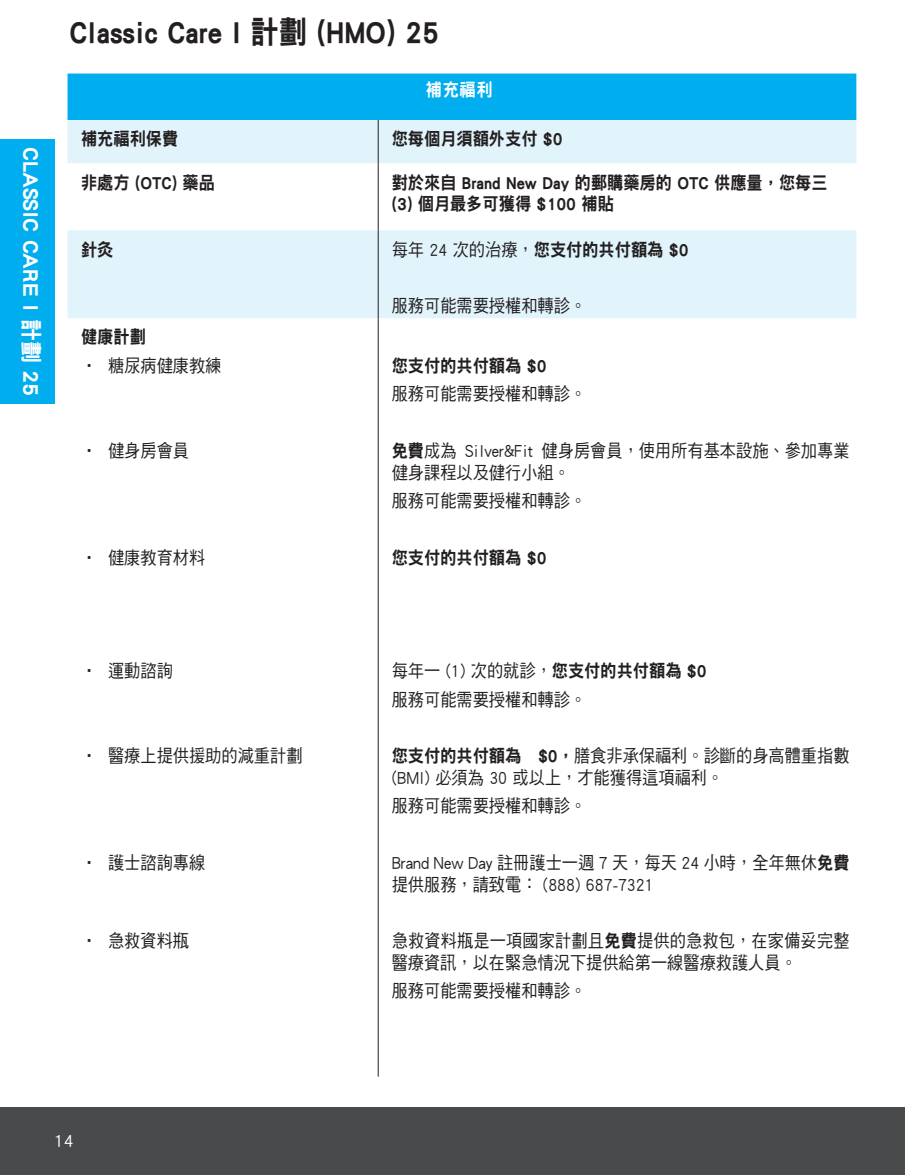
<style>
.page{position:relative;width:905px;height:1175px;background:#fff}
.page>*{position:absolute;margin:0;border:0;box-sizing:border-box;transform-origin:0 0}
.t1{font:31.5px "DF Hei Std W9";color:#231f20;scale:.9 1}
.t2{font:21.9px "DF Hei Std W9";color:#fff}
.t3{font:18px/21.6px "DF Hei Std W5";color:#231f20;scale:.9 1}
.t4{font:18px/21.6px "DF Hei Std W9";color:#231f20;scale:.9 1}
.t5{font:18px "DF Hei Std W9";color:#fff;scale:.9 1}
.t6{font:18px "DF Hei Std W5";color:#fff}
.s1{font-family:"DF Hei Std W5"}
.s2{font-family:"DF Hei Std W9"}
</style>
<div class="page">
<div style="left:0;top:1107px;width:904px;height:67px;background:#494a4b"></div>
<div style="left:0;top:139px;width:55px;height:265px;background:#00aeef"></div>
<svg style="left:68px;top:74px;width:788px;height:89px;background:#6ccff5"></svg>
<div style="left:68px;top:230px;width:788px;height:88px;background:#e1f4fc"></div>
<hr style="left:378px;top:120px;width:1px;height:43px;background:#231f20">
<hr style="left:378px;top:230px;width:1px;height:88px;background:#231f20">
<hr style="left:378px;top:163px;width:1px;height:67px;background:#231f20">
<hr style="left:378px;top:318px;width:1px;height:758px;background:#231f20">
<p class="t2" style="left:43px;top:147px;width:251px;rotate:90deg">CLASSIC CARE I 計劃 25</p>
<p class="t1" style="left:69px;top:15px;width:413px">Classic Care I 計劃 (HMO) 25</p>
<p class="t5" style="left:426px;top:80px;width:76px">補充福利</p>
<p class="t4" style="left:81px;top:128px;width:110px">補充福利保費</p>
<p class="t4" style="left:392px;top:128px;width:191px">您每個月須額外支付 $0</p>
<p class="t4" style="left:81px;top:171px;width:150px">非處方 (OTC) 藥品</p>
<p class="t4" style="left:392px;top:171px;width:486px">對於來自 Brand New Day 的郵購藥房的 OTC 供應量，您每三(3) 個月最多可獲得 $100 補貼</p>
<p class="t4" style="left:81px;top:238px;width:37px">針灸</p>
<p class="t4" style="left:392px;top:238px;width:331px"><span class="s1">每年 24 次的治療，</span>您支付的共付額為 $0</p>
<p class="t3" style="left:392px;top:295px;width:217px">服務可能需要授權和轉診。</p>
<p class="t4" style="left:81px;top:326px;width:73px">健康計劃</p>
<p class="t3" style="left:81px;top:354px;width:158px">• 糖尿病健康教練</p>
<p class="t4" style="left:392px;top:354px;width:173px">您支付的共付額為 $0</p>
<p class="t3" style="left:392px;top:383px;width:217px">服務可能需要授權和轉診。</p>
<p class="t3" style="left:392px;top:439px;width:510px"><span class="s2">免費</span>成為 Silver&amp;Fit 健身房會員，使用所有基本設施、參加專業健身課程以及健行小組。</p>
<p class="t3" style="left:392px;top:489px;width:217px">服務可能需要授權和轉診。</p>
<p class="t4" style="left:392px;top:546px;width:173px">您支付的共付額為 $0</p>
<p class="t3" style="left:81px;top:439px;width:121px">• 健身房會員</p>
<p class="t3" style="left:81px;top:546px;width:139px">• 健康教育材料</p>
<p class="t3" style="left:81px;top:659px;width:104px">• 運動諮詢</p>
<p class="t3" style="left:81px;top:744px;width:248px">• 醫療上提供援助的減重計劃</p>
<p class="t3" style="left:81px;top:851px;width:139px">• 護士諮詢專線</p>
<p class="t3" style="left:81px;top:929px;width:121px">• 急救資料瓶</p>
<p class="t3" style="left:392px;top:659px;width:351px">每年一 (1) 次的就診，<span class="s2">您支付的共付額為 $0</span></p>
<p class="t3" style="left:392px;top:688px;width:217px">服務可能需要授權和轉診。</p>
<p class="t3" style="left:392px;top:744px;width:510px"><span class="s2">您支付的共付額為 $0，</span>膳食非承保福利。診斷的身高體重指數(BMI) 必須為 30 或以上，才能獲得這項福利。</p>
<p class="t3" style="left:392px;top:794px;width:217px">服務可能需要授權和轉診。</p>
<p class="t3" style="left:392px;top:851px;width:510px">Brand New Day 註冊護士一週 7 天，每天 24 小時，全年無休<span class="s2">免費</span>提供服務，請致電： (888) 687-7321</p>
<p class="t3" style="left:392px;top:929px;width:510px">急救資料瓶是一項國家計劃且<span class="s2">免費</span>提供的急救包，在家備妥完整醫療資訊，以在緊急情況下提供給第一線醫療救護人員。</p>
<p class="t3" style="left:392px;top:979px;width:217px">服務可能需要授權和轉診。</p>
<p class="t6" style="left:54px;top:1131px;width:21px">14</p>
</div>
